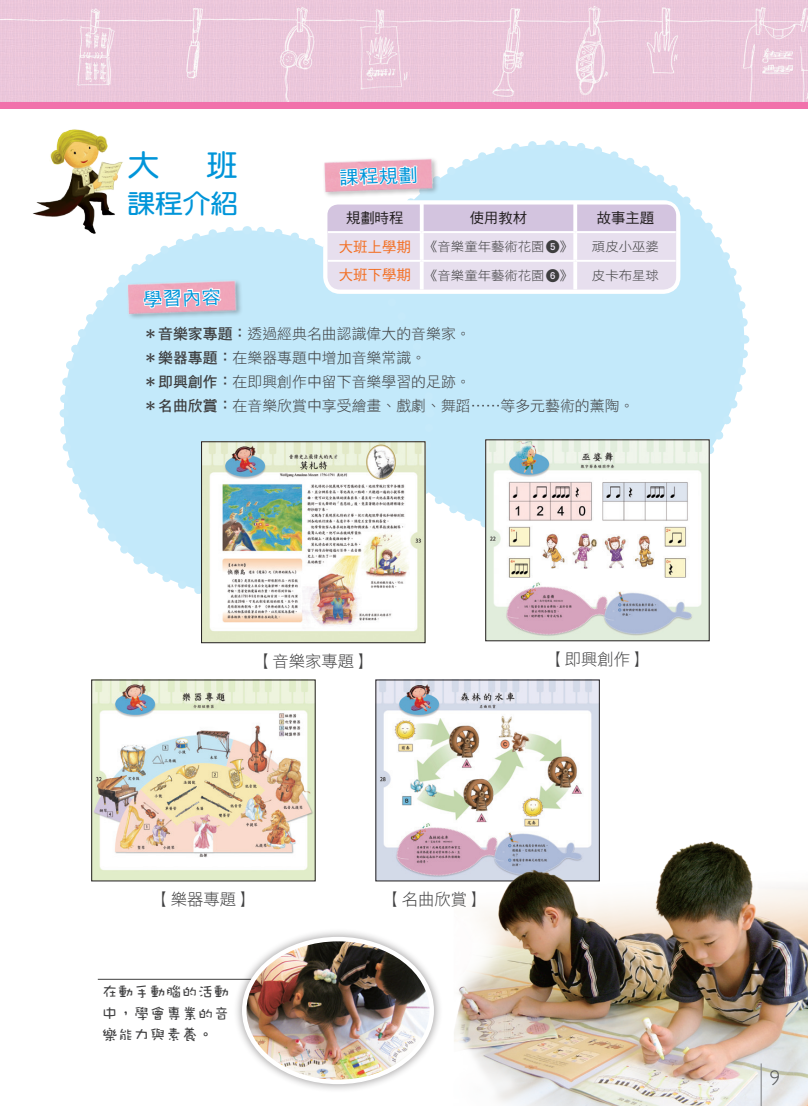
<style>
.page{position:relative;width:808px;height:1106px;background:#fff}
.page>*{position:absolute;margin:0;border:0;box-sizing:border-box;transform-origin:0 0}
.主文-華康黑W5-14{font:30.3px "DF Yuan Std W7";color:#0095d9;scale:1.05 1}
.主文-華康黑W5-14-2{font:26.25px "DF Yuan Std W7";color:#0095d9;scale:1.05 1}
.t1{font:300 21.3px "Gill Sans";color:#57585a}
.t2{font:18.15px "DF Hei Std W5";color:#0095d9;scale:1.05 1}
.內文-華康黑w3{font:16.35px "DF Hei Std W3";color:#3e3e3f}
.主文-華康黑W5-14-3{font:15.9px/21.1px "DF Wa Wa Std W5";color:#3e3e3f;text-align:justify}
.內文-華康黑w3-2{font:14.85px "DF Hei Std W3";color:#3e3e3f}
.主文-華康黑W5-14-4{font:14.4px "DF Hei Std W5";color:#231f20}
.主文-華康黑W5-14-5{font:14.4px "DF Hei Std W5";color:#f36e21}
.主文-華康黑W5-14-6{font:12.75px "DF Hei Std W3";color:#3e3e3f;scale:1.05 1}
.s1{font-family:"European Pi One";font-size:13.35px}
.s2{font-family:"DF Hei Std W7"}
</style>
<div class="page">
<img style="left:0;top:0;width:808px;height:102px">
<div style="left:0;top:102px;width:808px;height:6px;background:#f171ab"></div>
<svg style="left:676px;top:339px;width:74px;height:203px"></svg>
<svg style="left:676px;top:186px;width:72px;height:146px"></svg>
<hr style="left:98px;top:979px;width:182px;height:1px;background:#3e3e3f">
<img style="left:203px;top:605px;width:220px;height:36px">
<img style="left:378px;top:681px;width:220px;height:198px">
<img style="left:93px;top:681px;width:220px;height:198px">
<img style="left:438px;top:823px;width:370px;height:283px">
<hr style="left:760px;top:1063px;width:2px;height:43px;background:#939598">
<div style="left:233px;top:927px;width:210px;height:166px;background:#231f20;opacity:.35"></div>
<img style="left:244px;top:939px;width:188px;height:142px">
<div style="left:242px;top:936px;width:192px;height:148px;border:4px solid #fff;border-radius:50%"></div>
<img style="left:32px;top:150px;width:23px;height:67px">
<img style="left:487px;top:441px;width:220px;height:198px">
<svg style="left:55px;top:82px;width:621px;height:523px"></svg>
<svg style="left:420px;top:203px;width:4px;height:28px"></svg>
<svg style="left:573px;top:203px;width:4px;height:28px"></svg>
<hr style="left:420px;top:233px;width:4px;height:27px;background:#fff">
<hr style="left:573px;top:233px;width:4px;height:27px;background:#fff">
<hr style="left:420px;top:262px;width:4px;height:27px;background:#fff">
<hr style="left:573px;top:262px;width:4px;height:27px;background:#fff">
<hr style="left:328px;top:231px;width:94px;height:2px;background:#fff">
<hr style="left:422px;top:231px;width:153px;height:2px;background:#fff">
<hr style="left:575px;top:231px;width:101px;height:2px;background:#fff">
<hr style="left:328px;top:260px;width:94px;height:2px;background:#fff">
<hr style="left:422px;top:260px;width:153px;height:2px;background:#fff">
<hr style="left:575px;top:260px;width:101px;height:2px;background:#fff">
<p class="主文-華康黑W5-14" style="left:128px;top:148px;width:32px">大</p>
<p class="主文-華康黑W5-14" style="left:206px;top:148px;width:32px">班</p>
<p class="主文-華康黑W5-14-2" style="left:128px;top:189px;width:107px">課程介紹</p>
<p class="t2" style="left:143px;top:290px;width:76px;rotate:-2deg">學習內容</p>
<p class="t2" style="left:339px;top:168px;width:76px;rotate:-2deg">課程規劃</p>
<p class="主文-華康黑W5-14-4" style="left:346px;top:210px;width:59px">規劃時程</p>
<p class="主文-華康黑W5-14-4" style="left:470px;top:210px;width:59px">使用教材</p>
<p class="主文-華康黑W5-14-4" style="left:597px;top:210px;width:59px">故事主題</p>
<p class="主文-華康黑W5-14-5" style="left:339px;top:239px;width:73px">大班上學期</p>
<p class="主文-華康黑W5-14-6" style="left:424px;top:239px;width:143px">《音樂童年藝術花園<span class="s1">5</span>》</p>
<p class="主文-華康黑W5-14-6" style="left:592px;top:239px;width:65px">頑皮小巫婆</p>
<p class="主文-華康黑W5-14-5" style="left:339px;top:267px;width:73px">大班下學期</p>
<p class="主文-華康黑W5-14-6" style="left:424px;top:268px;width:143px">《音樂童年藝術花園<span class="s1">6</span>》</p>
<p class="主文-華康黑W5-14-6" style="left:592px;top:268px;width:65px">皮卡布星球</p>
<p class="內文-華康黑w3-2" style="left:143px;top:325px;width:329px"><span class="s2">＊音樂家專題：</span>透過經典名曲認識偉大的音樂家。</p>
<p class="內文-華康黑w3-2" style="left:143px;top:349px;width:284px"><span class="s2">＊樂器專題：</span>在樂器專題中增加音樂常識。</p>
<p class="內文-華康黑w3-2" style="left:143px;top:373px;width:329px"><span class="s2">＊即興創作：</span>在即興創作中留下音樂學習的足跡。</p>
<p class="內文-華康黑w3-2" style="left:143px;top:397px;width:493px"><span class="s2">＊名曲欣賞：</span>在音樂欣賞中享受繪畫、戲劇、舞蹈……等多元藝術的薰陶。</p>
<p class="內文-華康黑w3" style="left:256px;top:651px;width:116px">【音樂家專題】</p>
<p class="內文-華康黑w3" style="left:548px;top:650px;width:100px">【即興創作】</p>
<p class="內文-華康黑w3" style="left:154px;top:890px;width:100px">【樂器專題】</p>
<p class="內文-華康黑w3" style="left:385px;top:890px;width:100px">【名曲欣賞】</p>
<p class="主文-華康黑W5-14-3" style="left:102px;top:981px;width:129px">在動手動腦的活動中，學會專業的音樂能力與素養。</p>
<p class="t1" style="left:770px;top:1060px;width:12px">9</p>
</div>
